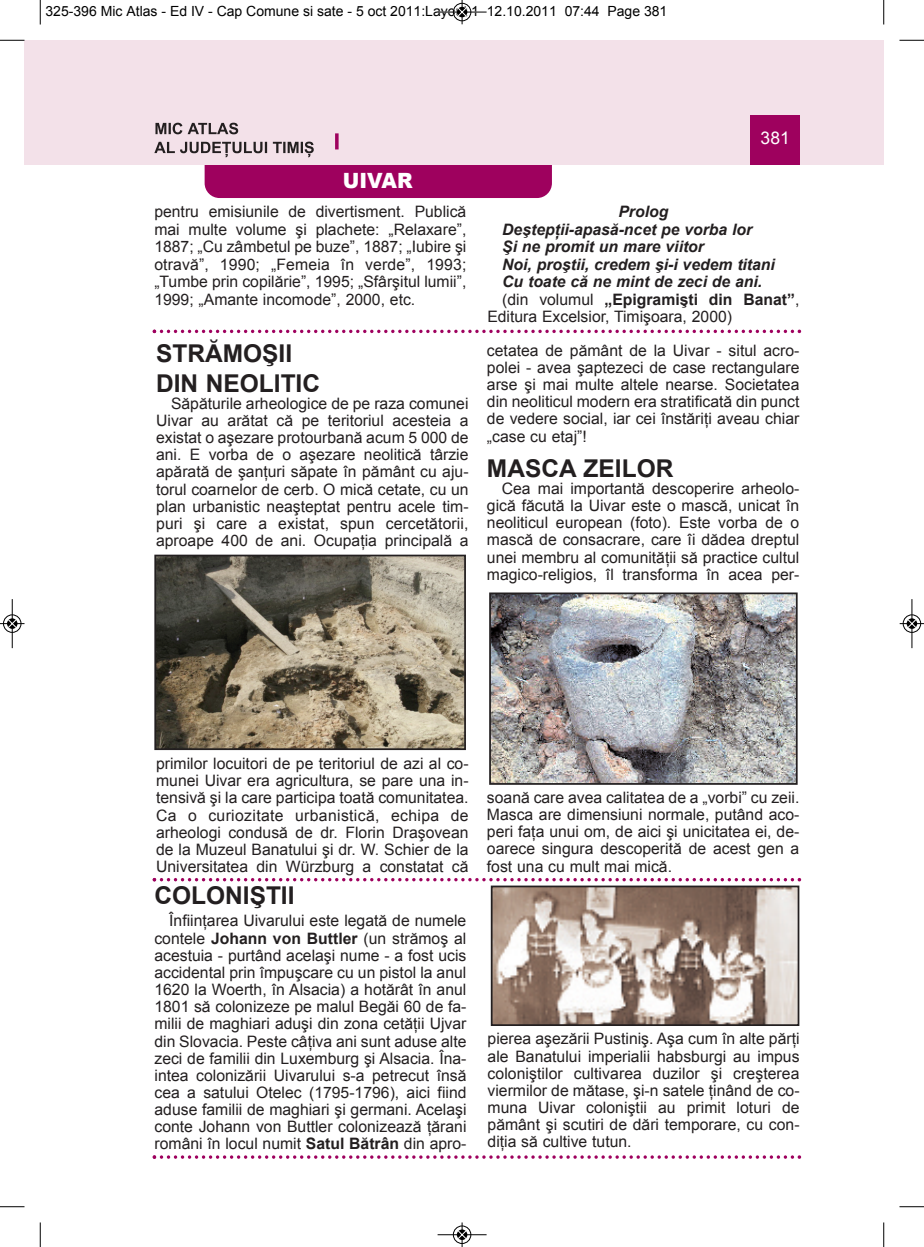
<style>
.page{position:relative;width:924px;height:1247px;background:#fff}
.page>*{position:absolute;margin:0;border:0;box-sizing:border-box;transform-origin:0 0}
.t1{font:700 24.5px/29.4px "Arial";color:#231f20}
.t2{font:900 21px "Arial";color:#fff;scale:.95 1}
.t3{font:17.5px "Arial";color:#fff}
.t4{font:15.75px/17.2px "Arial";color:#231f20;text-align:justify}
.t5{font:italic 700 15.75px "Arial";color:#231f20}
.t6{font:700 15.75px "Arial";color:#231f20}
.t7{font:14px "Arial";color:#000}
.s1{font-weight:400}
.s2{font-weight:700}
</style>
<div class="page">
<div style="left:205px;top:135px;width:347px;height:63px;background:#9e015e;border-radius:15px"></div>
<div style="left:40px;top:40px;width:844px;height:124px;background:#f3e1e9"></div>
<div style="left:750px;top:115px;width:50px;height:49px;background:#9e015e"></div>
<svg style="left:335px;top:133px;width:4px;height:16px"></svg>
<div style="left:24px;top:40px;width:16px;height:124px;background:#f3e1e9"></div>
<svg style="left:155px;top:123px;width:83px;height:11px"></svg>
<svg style="left:154px;top:142px;width:160px;height:15px"></svg>
<img style="left:492px;top:595px;width:302px;height:186px">
<div style="left:489px;top:592px;width:308px;height:192px;border:2px solid #231f20"></div>
<svg style="left:153px;top:329px;width:648px;height:4px"></svg>
<svg style="left:153px;top:1155px;width:648px;height:3px"></svg>
<img style="left:157px;top:557px;width:306px;height:190px">
<div style="left:154px;top:554px;width:312px;height:196px;border:2px solid #231f20"></div>
<img style="left:494px;top:888px;width:302px;height:134px">
<div style="left:491px;top:885px;width:308px;height:140px;border:2px solid #231f20"></div>
<svg style="left:153px;top:877px;width:648px;height:4px"></svg>
<svg style="left:40px;top:0;width:1px;height:24px"></svg>
<svg style="left:0;top:40px;width:24px;height:1px"></svg>
<svg style="left:883px;top:0;width:1px;height:24px"></svg>
<svg style="left:899px;top:40px;width:25px;height:1px"></svg>
<svg style="left:40px;top:1222px;width:1px;height:24px"></svg>
<svg style="left:0;top:1206px;width:24px;height:1px"></svg>
<svg style="left:883px;top:1222px;width:1px;height:24px"></svg>
<svg style="left:899px;top:1206px;width:25px;height:1px"></svg>
<hr style="left:438px;top:12px;width:48px;height:1px;background:#000">
<div style="left:453px;top:3px;width:18px;height:18px;border:1px solid #000;border-radius:50%"></div>
<svg style="left:458px;top:0;width:8px;height:24px"></svg>
<hr style="left:438px;top:1234px;width:48px;height:1px;background:#000">
<div style="left:453px;top:1225px;width:18px;height:18px;border:1px solid #000;border-radius:50%"></div>
<svg style="left:458px;top:1222px;width:8px;height:24px"></svg>
<div style="left:3px;top:614px;width:19px;height:19px;border:1px solid #fff;border-radius:50%"></div>
<hr style="left:12px;top:599px;width:1px;height:49px;background:#000">
<div style="left:3px;top:614px;width:18px;height:18px;border:1px solid #000;border-radius:50%"></div>
<svg style="left:0;top:619px;width:24px;height:9px"></svg>
<div style="left:902px;top:614px;width:19px;height:19px;border:1px solid #fff;border-radius:50%"></div>
<hr style="left:911px;top:599px;width:1px;height:49px;background:#000">
<div style="left:903px;top:614px;width:18px;height:18px;border:1px solid #000;border-radius:50%"></div>
<svg style="left:900px;top:619px;width:24px;height:9px"></svg>
<p class="t7" style="left:46px;top:3px;width:623px">325-396 Mic Atlas - Ed IV - Cap Comune si sate - 5 oct 2011:Layout 1 12.10.2011 07:44 Page 381</p>
<h2 class="t2" style="left:343px;top:165px;width:75px">UIVAR</h2>
<p class="t3" style="left:760px;top:128px;width:31px">381</p>
<p class="t4" style="left:154px;top:203px;width:313px">pentru emisiunile de divertisment. Publică mai multe volume şi plachete: „Relaxare”, 1887; „Cu zâmbetul pe buze”, 1887; „Iubire şi otravă”, 1990; „Femeia în verde”, 1993; „Tumbe prin copilărie”, 1995; „Sfârşitul lumii”, 1999; „Amante incomode”, 2000, etc.</p>
<p class="t5" style="left:618px;top:203px;width:51px">Prolog</p>
<p class="t5" style="left:502px;top:220px;width:251px">Deştepţii-apasă-ncet pe vorba lor</p>
<p class="t5" style="left:502px;top:238px;width:203px">Şi ne promit un mare viitor</p>
<p class="t5" style="left:502px;top:255px;width:274px">Noi, proştii, credem şi-i vedem titani</p>
<p class="t5" style="left:502px;top:273px;width:261px">Cu toate că ne mint de zeci de ani.</p>
<p class="t6" style="left:502px;top:290px;width:299px"><span class="s1">(din volumul</span> „Epigramişti din Banat”<span class="s1">,</span></p>
<p class="t4" style="left:487px;top:308px;width:246px">Editura Excelsior, Timişoara, 2000)</p>
<h1 class="t1" style="left:156px;top:339px;width:166px">STRĂMOŞII<br>DIN NEOLITIC</h1>
<p class="t4" style="left:156px;top:395px;width:314px;text-indent:15px">Săpăturile arheologice de pe raza comunei Uivar au arătat că pe teritoriul acesteia a existat o aşezare protourbană acum 5 000 de ani. E vorba de o aşezare neolitică târzie apărată de şanţuri săpate în pământ cu aju&shy;torul coarnelor de cerb. O mică cetate, cu un plan urbanistic neaşteptat pentru acele tim&shy;puri şi care a existat, spun cercetătorii, aproape 400 de ani. Ocupaţia principală a</p>
<p class="t4" style="left:487px;top:342px;width:314px">cetatea de pământ de la Uivar - situl acro&shy;polei - avea şaptezeci de case rectangulare arse şi mai multe altele nearse. Societatea din neoliticul modern era stratificată din punct de vedere social, iar cei înstăriţi aveau chiar „case cu etaj”!</p>
<h1 class="t1" style="left:487px;top:453px;width:188px">MASCA ZEILOR</h1>
<p class="t4" style="left:487px;top:480px;width:314px;text-indent:15px">Cea mai importantă descoperire arheolo&shy;gică făcută la Uivar este o mască, unicat în neoliticul european (foto). Este vorba de o mască de consacrare, care îi dădea dreptul unei membru al comunităţii să practice cultul magico-religios, îl transforma în acea per-</p>
<p class="t4" style="left:156px;top:755px;width:314px">primilor locuitori de pe teritoriul de azi al co&shy;munei Uivar era agricultura, se pare una in&shy;tensivă şi la care participa toată comunitatea.<br>Ca o curiozitate urbanistică, echipa de arheologi condusă de dr. Florin Draşovean de la Muzeul Banatului şi dr. W. Schier de la Universitatea din Würzburg a constatat că</p>
<h1 class="t1" style="left:154px;top:881px;width:142px">COLONIŞTII</h1>
<p class="t4" style="left:154px;top:912px;width:314px;text-indent:15px">Înfiinţarea Uivarului este legată de numele contele <span class="s2">Johann von Buttler</span> (un strămoş al acestuia - purtând acelaşi nume - a fost ucis accidental prin împuşcare cu un pistol la anul 1620 la Woerth, în Alsacia) a hotărât în anul 1801 să colonizeze pe malul Begăi 60 de fa&shy;milii de maghiari aduşi din zona cetăţii Ujvar din Slovacia. Peste câţiva ani sunt aduse alte zeci de familii din Luxemburg şi Alsacia. Îna&shy;intea colonizării Uivarului s-a petrecut însă cea a satului Otelec (1795-1796), aici fiind aduse familii de maghiari şi germani. Acelaşi conte Johann von Buttler colonizează ţărani români în locul numit <span class="s2">Satul Bătrân</span> din apro-</p>
<p class="t4" style="left:487px;top:788px;width:314px">soană care avea calitatea de a „vorbi” cu zeii.<br>Masca are dimensiuni normale, putând aco&shy;peri faţa unui om, de aici şi unicitatea ei, de&shy;oarece singura descoperită de acest gen a fost una cu mult mai mică.</p>
<p class="t4" style="left:487px;top:1030px;width:313px">pierea aşezării Pustiniş. Aşa cum în alte părţi ale Banatului imperialii habsburgi au impus coloniştilor cultivarea duzilor şi creşterea viermilor de mătase, şi-n satele ţinând de co&shy;muna Uivar coloniştii au primit loturi de pământ şi scutiri de dări temporare, cu con&shy;diţia să cultive tutun.</p>
</div>
